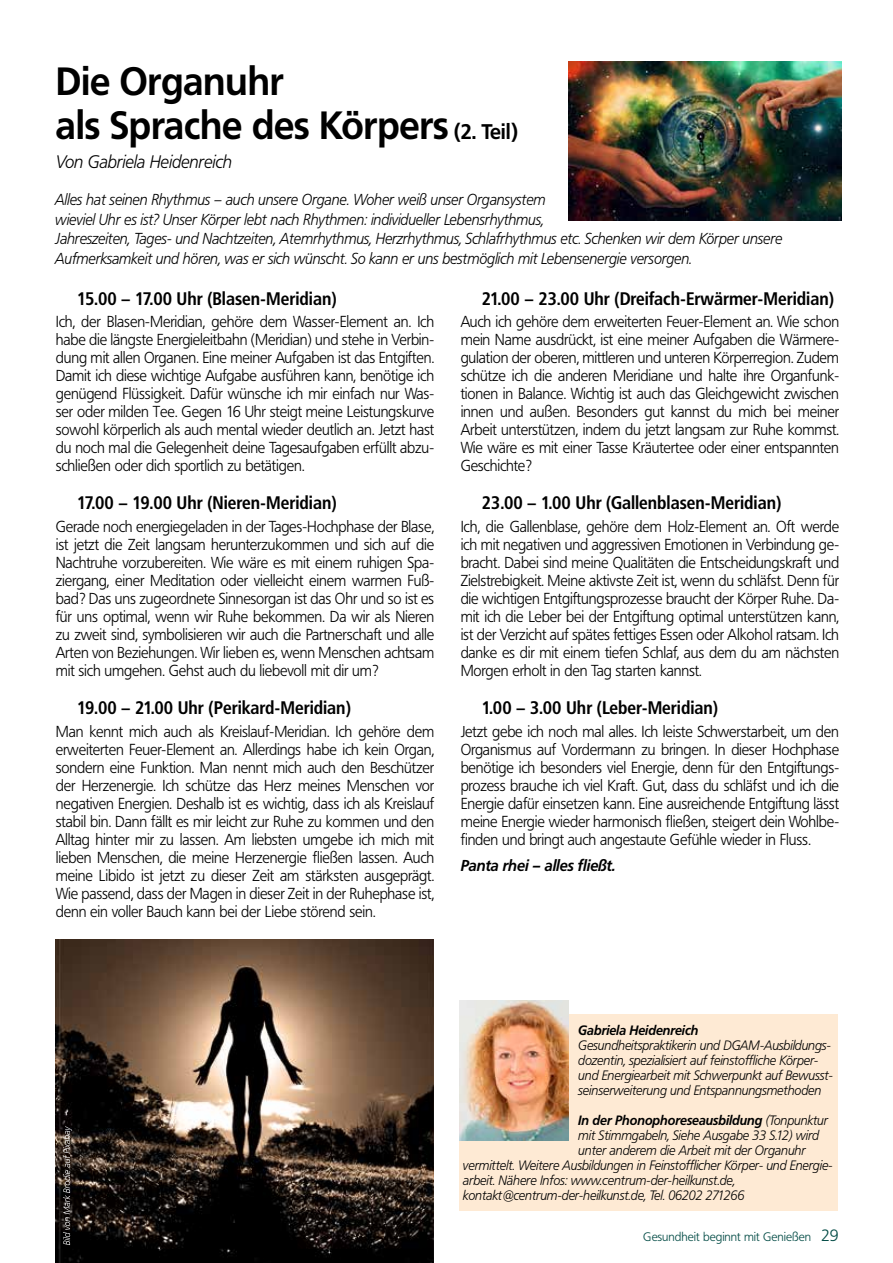
<style>
.page{position:relative;width:893px;height:1263px;background:#fff}
.page>*{position:absolute;margin:0;border:0;box-sizing:border-box;transform-origin:0 0}
.t1{font:700 39px/44.7px "Frutiger BQ";letter-spacing:-.005em;color:#000;scale:.95 1}
.t2{font:700 18px "Frutiger Condensed BQ";color:#000}
.t3{font:italic 300 18px "Frutiger BQ";letter-spacing:-.01em;color:#000;scale:.95 1}
.t4{font:300 15.75px/18px "Frutiger BQ";letter-spacing:-.01em;color:#000;text-align:justify;scale:.95 1}
.t5{font:italic 300 15.75px/19.5px "Frutiger BQ";letter-spacing:-.01em;color:#000;scale:.93 1}
.t6{font:italic 700 15.75px "Frutiger BQ";letter-spacing:-.01em;color:#000;scale:.95 1}
.t7{font:italic 300 13.5px/15px "Frutiger BQ";letter-spacing:-.01em;color:#000;scale:.95 1}
.t8{font:italic 700 13.5px "Frutiger BQ";letter-spacing:-.01em;color:#000;scale:.95 1}
.t9{font:300 12.15px "Frutiger BQ";color:#004a44}
.s1{font-size:21px}
.s2{font-weight:300}
.s3{font-size:16.2px}
</style>
<div class="page">
<div style="left:460px;top:1015px;width:378px;height:196px;background:#feead4"></div>
<img style="left:569px;top:61px;width:273px;height:159px">
<img style="left:460px;top:1001px;width:109px;height:140px">
<img style="left:55px;top:940px;width:379px;height:323px">
<svg style="left:63px;top:1126px;width:9px;height:119px"></svg>
<h1 class="t1" style="left:56px;top:59px;width:488px">Die Organuhr<br>als Sprache des Körpers <span class="s1">(2. Teil)</span></h1>
<p class="t3" style="left:56px;top:152px;width:187px">Von Gabriela Heidenreich</p>
<p class="t5" style="left:55px;top:190px;width:783px">Alles hat seinen Rhythmus – auch unsere Organe. Woher weiß unser Organsystem<br>wieviel Uhr es ist? Unser Körper lebt nach Rhythmen: individueller Lebensrhythmus,<br>Jahreszeiten, Tages- und Nachtzeiten, Atemrhythmus, Herzrhythmus, Schlafrhythmus etc. Schenken wir dem Körper unsere Aufmerksamkeit und hören, was er sich wünscht. So kann er uns bestmöglich mit Lebensenergie versorgen.</p>
<p class="t2" style="left:77px;top:287px;width:261px">15.00 – 17.00 Uhr (Blasen-Meridian)</p>
<p class="t4" style="left:56px;top:313px;width:400px">Ich, der Blasen-Meridian, gehöre dem Wasser-Element an. Ich habe die längste Energieleitbahn (Meridian) und stehe in Verbin&shy;dung mit allen Organen. Eine meiner Aufgaben ist das Entgiften.<br>Damit ich diese wichtige Aufgabe ausführen kann, benötige ich genügend Flüssigkeit. Dafür wünsche ich mir einfach nur Was&shy;ser oder milden Tee. Gegen 16 Uhr steigt meine Leistungskurve sowohl körperlich als auch mental wieder deutlich an. Jetzt hast du noch mal die Gelegenheit deine Tagesaufgaben erfüllt abzu&shy;schließen oder dich sportlich zu betätigen.</p>
<p class="t2" style="left:77px;top:492px;width:261px">17.00 – 19.00 Uhr (Nieren-Meridian)</p>
<p class="t4" style="left:56px;top:517px;width:400px">Gerade noch energiegeladen in der Tages-Hochphase der Blase, ist jetzt die Zeit langsam herunterzukommen und sich auf die Nachtruhe vorzubereiten. Wie wäre es mit einem ruhigen Spa&shy;ziergang, einer Meditation oder vielleicht einem warmen Fuß&shy;bad? Das uns zugeordnete Sinnesorgan ist das Ohr und so ist es für uns optimal, wenn wir Ruhe bekommen. Da wir als Nieren zu zweit sind, symbolisieren wir auch die Partnerschaft und alle Arten von Beziehungen. Wir lieben es, wenn Menschen achtsam mit sich umgehen. Gehst auch du liebevoll mit dir um?</p>
<p class="t2" style="left:77px;top:697px;width:275px">19.00 – 21.00 Uhr (Perikard-Meridian)</p>
<p class="t4" style="left:56px;top:722px;width:400px">Man kennt mich auch als Kreislauf-Meridian. Ich gehöre dem erweiterten Feuer-Element an. Allerdings habe ich kein Organ, sondern eine Funktion. Man nennt mich auch den Beschützer der Herzenergie. Ich schütze das Herz meines Menschen vor negativen Energien. Deshalb ist es wichtig, dass ich als Kreislauf stabil bin. Dann fällt es mir leicht zur Ruhe zu kommen und den Alltag hinter mir zu lassen. Am liebsten umgebe ich mich mit lieben Menschen, die meine Herzenergie fließen lassen. Auch meine Libido ist jetzt zu dieser Zeit am stärksten ausgeprägt.<br>Wie passend, dass der Magen in dieser Zeit in der Ruhephase ist, denn ein voller Bauch kann bei der Liebe störend sein.</p>
<p class="t2" style="left:482px;top:287px;width:354px">21.00 – 23.00 Uhr (Dreifach-Erwärmer-Meridian)</p>
<p class="t4" style="left:461px;top:313px;width:400px">Auch ich gehöre dem erweiterten Feuer-Element an. Wie schon mein Name ausdrückt, ist eine meiner Aufgaben die Wärmere&shy;gulation der oberen, mittleren und unteren Körperregion. Zudem schütze ich die anderen Meridiane und halte ihre Organfunk&shy;tionen in Balance. Wichtig ist auch das Gleichgewicht zwischen innen und außen. Besonders gut kannst du mich bei meiner Arbeit unterstützen, indem du jetzt langsam zur Ruhe kommst.<br>Wie wäre es mit einer Tasse Kräutertee oder einer entspannten Geschichte?</p>
<p class="t2" style="left:482px;top:492px;width:301px">23.00 – 1.00 Uhr (Gallenblasen-Meridian)</p>
<p class="t4" style="left:461px;top:517px;width:400px">Ich, die Gallenblase, gehöre dem Holz-Element an. Oft werde ich mit negativen und aggressiven Emotionen in Verbindung ge&shy;bracht. Dabei sind meine Qualitäten die Entscheidungskraft und Zielstrebigkeit. Meine aktivste Zeit ist, wenn du schläfst. Denn für die wichtigen Entgiftungsprozesse braucht der Körper Ruhe. Da&shy;mit ich die Leber bei der Entgiftung optimal unterstützen kann, ist der Verzicht auf spätes fettiges Essen oder Alkohol ratsam. Ich danke es dir mit einem tiefen Schlaf, aus dem du am nächsten Morgen erholt in den Tag starten kannst.</p>
<p class="t2" style="left:482px;top:697px;width:238px">1.00 – 3.00 Uhr (Leber-Meridian)</p>
<p class="t4" style="left:461px;top:722px;width:400px">Jetzt gebe ich noch mal alles. Ich leiste Schwerstarbeit, um den Organismus auf Vordermann zu bringen. In dieser Hochphase benötige ich besonders viel Energie, denn für den Entgiftungs&shy;prozess brauche ich viel Kraft. Gut, dass du schläfst und ich die Energie dafür einsetzen kann. Eine ausreichende Entgiftung lässt meine Energie wieder harmonisch fließen, steigert dein Wohlbe&shy;finden und bringt auch angestaute Gefühle wieder in Fluss.</p>
<p class="t6" style="left:461px;top:856px;width:165px">Panta rhei – alles fließt.</p>
<p class="t8" style="left:578px;top:1022px;width:128px">Gabriela Heidenreich</p>
<p class="t7" style="left:578px;top:1037px;width:269px">Gesundheitspraktikerin und DGAM-Ausbildungs&shy;dozentin, spezialisiert auf feinstoffliche Körper&shy;und Energiearbeit mit Schwerpunkt auf Bewusst&shy;seinserweiterung und Entspannungsmethoden</p>
<p class="t8" style="left:578px;top:1112px;width:264px">In der Phonophoreseausbildung <span class="s2">(Tonpunktur</span></p>
<p class="t7" style="left:578px;top:1127px;width:255px">mit Stimmgabeln, Siehe Ausgabe 33 S.12) wird</p>
<p class="t7" style="left:578px;top:1142px;width:241px">unter anderem die Arbeit mit der Organuhr</p>
<p class="t7" style="left:463px;top:1157px;width:391px">vermittelt. Weitere Ausbildungen in Feinstofflicher Körper- und Energie-</p>
<p class="t7" style="left:463px;top:1172px;width:288px">arbeit. Nähere Infos: www.centrum-der-heilkunst.de,</p>
<p class="t7" style="left:463px;top:1187px;width:298px">kontakt@centrum-der-heilkunst.de, Tel. 06202 271266</p>
<p class="t9" style="left:643px;top:1230px;width:197px">Gesundheit beginnt mit Genießen <span class="s3">29</span></p>
</div>
